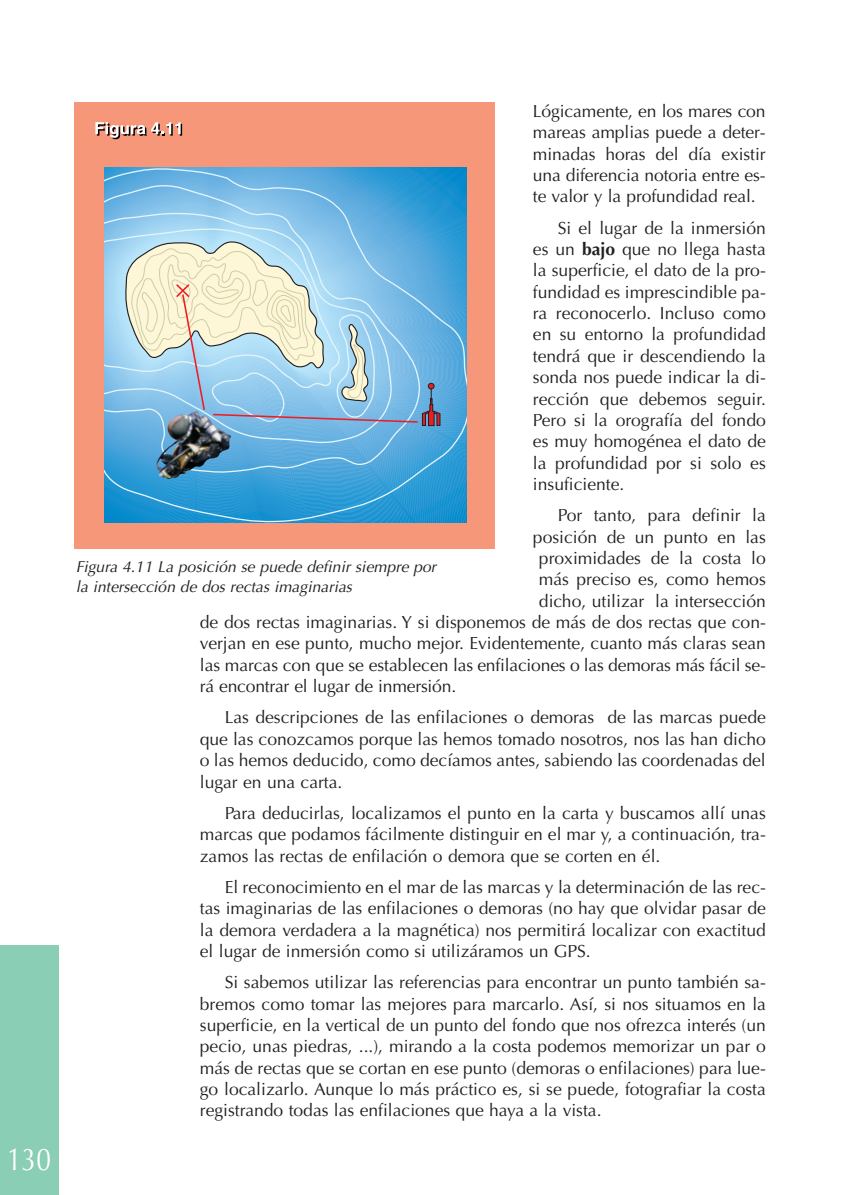
<style>
.page{position:relative;width:844px;height:1195px;background:#fff}
.page>*{position:absolute;margin:0;border:0;box-sizing:border-box;transform-origin:0 0}
.t1{font:31.5px "Optima";color:#fff;scale:.83 1}
.t2{font:17.5px/21.3px "Optima";color:#231f20;text-align:justify}
.t3{font:italic 15.75px/19.2px "Optima";color:#231f20}
.s1{font-weight:700}
</style>
<div class="page">
<div style="left:0;top:945px;width:58px;height:249px;background:#89ceb5"></div>
<div style="left:74px;top:102px;width:421px;height:446px;background:#f6977a"></div>
<svg style="left:104px;top:168px;width:362px;height:354px;background:#4ca5d9"></svg>
<svg style="left:104px;top:221px;width:337px;height:205px;background:#a9cedf"></svg>
<img style="left:156px;top:411px;width:39px;height:66px">
<svg style="left:95px;top:122px;width:87px;height:17px"></svg>
<h1 class="t1" style="left:7px;top:1140px;width:54px">130</h1>
<p class="t2" style="left:533px;top:100px;width:234px">Lógicamente, en los mares con mareas amplias puede a deter&shy;minadas horas del día existir una diferencia notoria entre es&shy;te valor y la profundidad real.</p>
<p class="t2" style="left:533px;top:217px;width:234px;text-indent:25px">Si el lugar de la inmersión es un <span class="s1">bajo</span> que no llega hasta la superficie, el dato de la pro&shy;fundidad es imprescindible pa&shy;ra reconocerlo. Incluso como en su entorno la profundidad tendrá que ir descendiendo la sonda nos puede indicar la di&shy;rección que debemos seguir.<br>Pero si la orografía del fondo es muy homogénea el dato de la profundidad por si solo es insuficiente.</p>
<p class="t2" style="left:557px;top:505px;width:209px">Por tanto, para definir la</p>
<p class="t2" style="left:533px;top:526px;width:234px">posición de un punto en las</p>
<p class="t2" style="left:539px;top:547px;width:228px">proximidades de la costa lo</p>
<p class="t2" style="left:539px;top:569px;width:228px">más preciso es, como hemos</p>
<p class="t2" style="left:539px;top:590px;width:228px">dicho, utilizar la intersección</p>
<p class="t2" style="left:200px;top:611px;width:567px">de dos rectas imaginarias. Y si disponemos de más de dos rectas que con-</p>
<p class="t2" style="left:200px;top:633px;width:567px">verjan en ese punto, mucho mejor. Evidentemente, cuanto más claras sean</p>
<p class="t2" style="left:200px;top:654px;width:567px">las marcas con que se establecen las enfilaciones o las demoras más fácil se-</p>
<p class="t2" style="left:200px;top:675px;width:258px">rá encontrar el lugar de inmersión.</p>
<p class="t2" style="left:200px;top:707px;width:567px;text-indent:25px">Las descripciones de las enfilaciones o demoras de las marcas puede que las conozcamos porque las hemos tomado nosotros, nos las han dicho o las hemos deducido, como decíamos antes, sabiendo las coordenadas del lugar en una carta.</p>
<p class="t2" style="left:200px;top:802px;width:567px;text-indent:25px">Para deducirlas, localizamos el punto en la carta y buscamos allí unas marcas que podamos fácilmente distinguir en el mar y, a continuación, tra&shy;zamos las rectas de enfilación o demora que se corten en él.</p>
<p class="t2" style="left:200px;top:876px;width:567px;text-indent:25px">El reconocimiento en el mar de las marcas y la determinación de las rec&shy;tas imaginarias de las enfilaciones o demoras (no hay que olvidar pasar de la demora verdadera a la magnética) nos permitirá localizar con exactitud el lugar de inmersión como si utilizáramos un GPS.</p>
<p class="t2" style="left:200px;top:971px;width:567px;text-indent:25px">Si sabemos utilizar las referencias para encontrar un punto también sa&shy;bremos como tomar las mejores para marcarlo. Así, si nos situamos en la superficie, en la vertical de un punto del fondo que nos ofrezca interés (un pecio, unas piedras, ...), mirando a la costa podemos memorizar un par o más de rectas que se cortan en ese punto (demoras o enfilaciones) para lue&shy;go localizarlo. Aunque lo más práctico es, si se puede, fotografiar la costa registrando todas las enfilaciones que haya a la vista.</p>
<p class="t3" style="left:76px;top:557px;width:365px">Figura 4.11 La posición se puede definir siempre por la intersección de dos rectas imaginarias</p>
</div>
